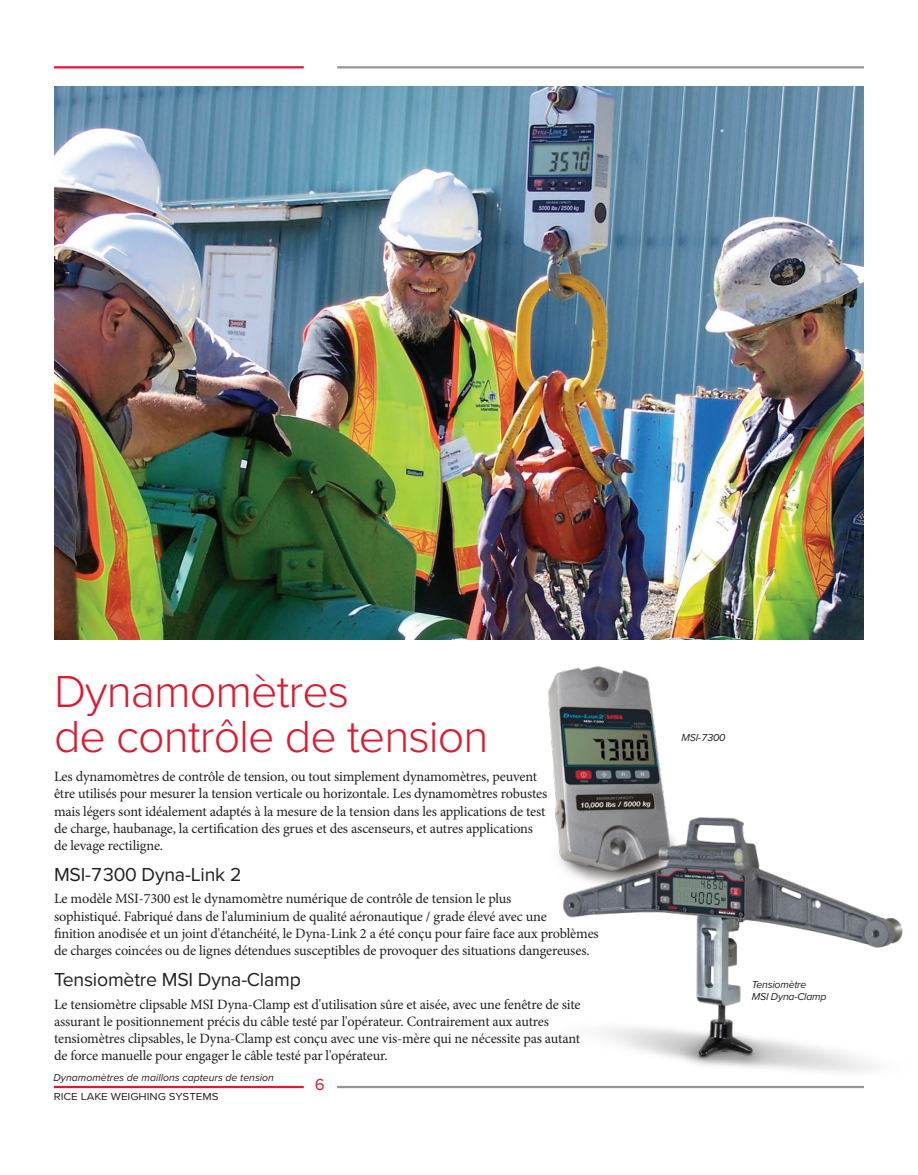
<style>
.page{position:relative;width:918px;height:1175px;background:#fff}
.page>*{position:absolute;margin:0;border:0;box-sizing:border-box;transform-origin:0 0}
.Headline__Light{font:300 46.5px/45px "Proxima Nova";letter-spacing:-.02em;color:#dc1a32}
.Body_Copy{font:19.5px "Proxima Nova";letter-spacing:-.01em;color:#231f20}
.t1{font:16.5px "Proxima Nova";color:#dc1a32}
.Body_Copy-2{font:14.25px/17.2px "Minion Pro";letter-spacing:-.01em;color:#231f20}
.CW_Message{font:italic 10.5px "Proxima Nova";color:#231f20}
.Caption__Flush_Left{font:italic 10.5px/12px "Proxima Nova";letter-spacing:-.02em;color:#231f20}
.t2{font:10.5px "Proxima Nova";color:#231f20;scale:1.1 1}
</style>
<div class="page">
<hr style="left:54px;top:1085px;width:250px;height:3px;background:#dc1a32">
<hr style="left:54px;top:66px;width:250px;height:2px;background:#dc1a32">
<hr style="left:337px;top:1085px;width:527px;height:3px;background:#939598">
<hr style="left:337px;top:66px;width:527px;height:2px;background:#939598">
<img style="left:54px;top:86px;width:810px;height:553px">
<img style="left:517px;top:639px;width:186px;height:129px">
<img style="left:496px;top:768px;width:407px;height:321px">
<p class="Headline__Light" style="left:54px;top:666px;width:436px">Dynamomètres<br>de contrôle de tension</p>
<p class="Body_Copy-2" style="left:54px;top:768px;width:495px">Les dynamomètres de contrôle de tension, ou tout simplement dynamomètres, peuvent être utilisés pour mesurer la tension verticale ou horizontale. Les dynamomètres robustes mais légers sont idéalement adaptés à la mesure de la tension dans les applications de test de charge, haubanage, la certification des grues et des ascenseurs, et autres applications de levage rectiligne.</p>
<p class="Body_Copy" style="left:54px;top:859px;width:189px">MSI-7300 Dyna-Link 2</p>
<p class="Body_Copy-2" style="left:54px;top:890px;width:546px">Le modèle MSI-7300 est le dynamomètre numérique de contrôle de tension le plus<br>sophistiqué. Fabriqué dans de l'aluminium de qualité aéronautique / grade élevé avec une<br>finition anodisée et un joint d'étanchéité, le Dyna-Link 2 a été conçu pour faire face aux problèmes de charges coincées ou de lignes détendues susceptibles de provoquer des situations dangereuses.</p>
<p class="Body_Copy" style="left:54px;top:965px;width:249px">Tensiomètre MSI Dyna-Clamp</p>
<p class="Body_Copy-2" style="left:54px;top:995px;width:528px">Le tensiomètre clipsable MSI Dyna-Clamp est d'utilisation sûre et aisée, avec une fenêtre de site assurant le positionnement précis du câble testé par l'opérateur. Contrairement aux autres tensiomètres clipsables, le Dyna-Clamp est conçu avec une vis-mère qui ne nécessite pas autant de force manuelle pour engager le câble testé par l'opérateur.</p>
<p class="CW_Message" style="left:54px;top:1069px;width:222px">Dynamomètres de maillons capteurs de tension</p>
<p class="t2" style="left:54px;top:1088px;width:151px">RICE LAKE WEIGHING SYSTEMS</p>
<p class="t1" style="left:315px;top:1072px;width:11px">6</p>
<p class="Caption__Flush_Left" style="left:682px;top:731px;width:45px">MSI-7300</p>
<p class="Caption__Flush_Left" style="left:752px;top:978px;width:76px">Tensiomètre<br>MSI Dyna-Clamp</p>
</div>
